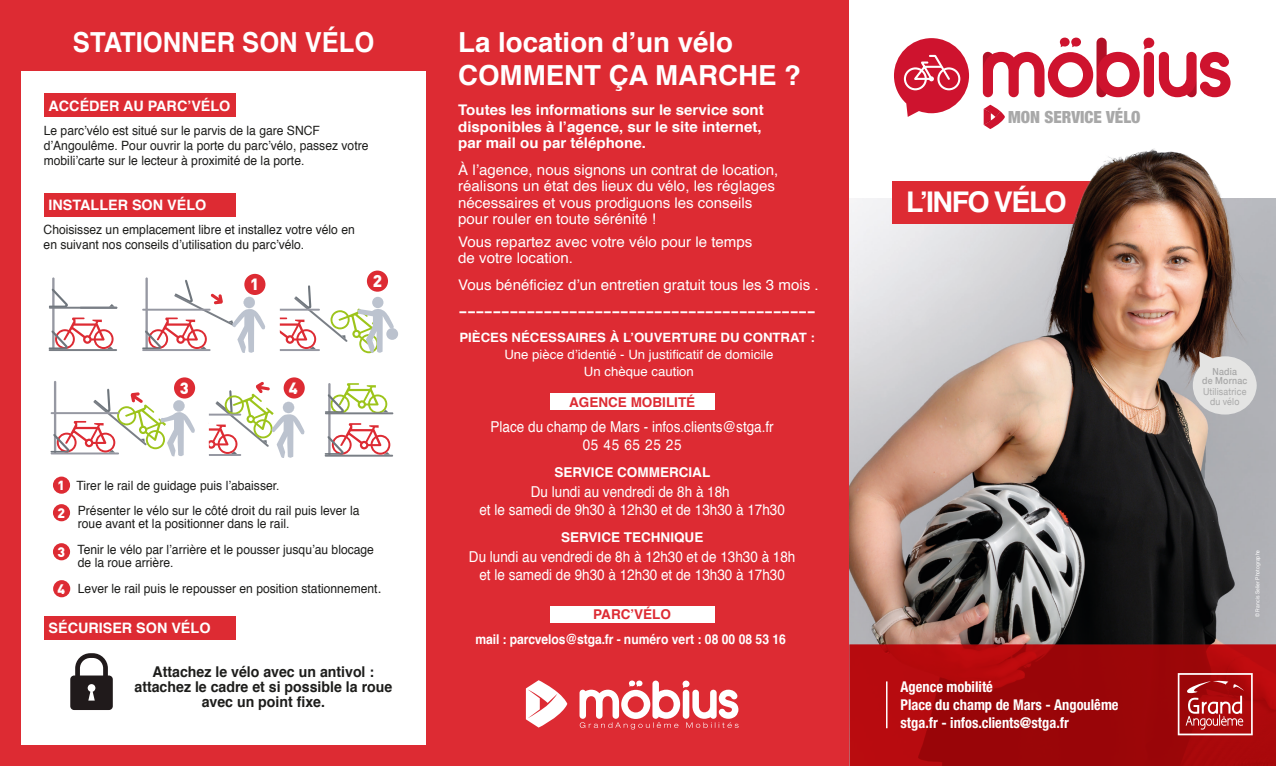
<style>
.page{position:relative;width:1276px;height:766px;background:#fff}
.page>*{position:absolute;margin:0;border:0;box-sizing:border-box;transform-origin:0 0}
.t1{font:700 28.5px "Helvetica";letter-spacing:-.05em;color:#fff}
.t2{font:700 27.6px/33.2px "Helvetica";color:#fff}
.t3{font:700 27.6px "Helvetica";color:#fff;scale:.92 1}
.t4{font:900 condensed 16.8px "Helvetica Neue";color:#a8a8a8}
.t5{font:900 16.8px "DIN";color:#fff}
.t6{font:900 16.05px "DIN";color:#fff}
.t7{font:15px/18px "Helvetica";color:#fff;text-align:center;scale:.9 1}
.t8{font:700 15px "Arial";color:#fff;scale:1.7 1}
.t9{font:700 14.85px/15px "Helvetica";color:#1d1d1b;text-align:center;scale:.95 1}
.t10{font:700 condensed 14.85px/17.9px "Helvetica Neue";color:#fff}
.t11{font:14.7px/16.5px "Helvetica";color:#fff}
.t12{font:700 14.7px/16.5px "Helvetica";color:#fff}
.t13{font:700 14.4px "Helvetica";color:#fff}
.t14{font:900 13.65px "DIN";color:#fff}
.t15{font:700 13.5px "Helvetica";color:#fff;scale:.9 1}
.t16{font:700 13.5px "Helvetica";color:#fff}
.t17{font:700 13.5px "Helvetica";color:#dd2b33}
.t18{font:900 13.05px "DIN";color:#fff}
.t19{font:12.75px/15px "Helvetica";color:#1d1d1b;scale:.95 1}
.t20{font:12.75px/17.2px "Helvetica";color:#fff;text-align:center}
.t21{font:700 12.75px "Helvetica";color:#fff}
.t22{font:9.75px/9.1px "Helvetica Neue";letter-spacing:.02em;color:#a8a8a8;text-align:center;scale:.9 1}
.t23{font:500 9.75px/9.8px "Helvetica Neue";letter-spacing:.025em;color:#a8a8a8;text-align:center;scale:.9 1}
.t24{font:5.55px "Helvetica Neue";letter-spacing:.025em;color:#fff;scale:.9 1}
.s1{font-size:14.4px}
</style>
<div class="page">
<div style="left:0;top:0;width:850px;height:765px;background:#dd2b33"></div>
<img style="left:849px;top:197px;width:427px;height:447px">
<div style="left:849px;top:0;width:427px;height:197px;background:#fff"></div>
<svg style="left:849px;top:644px;width:427px;height:121px;background:#a5080b"></svg>
<div style="left:892px;top:181px;width:231px;height:42px;background:#dd2b33"></div>
<svg style="left:1177px;top:673px;width:75px;height:62px;background:#b83b3d"></svg>
<img style="left:1047px;top:148px;width:196px;height:153px">
<hr style="left:886px;top:681px;width:1px;height:47px;background:#fff">
<svg style="left:1192px;top:351px;width:64px;height:63px;background:#d3d0ce"></svg>
<svg style="left:983px;top:105px;width:22px;height:24px"></svg>
<div style="left:1143px;top:52px;width:11px;height:45px;background:#ce132e;border-radius:5px"></div>
<div style="left:1143px;top:38px;width:11px;height:10px;background:#ce132e;border-radius:50%"></div>
<svg style="left:1158px;top:52px;width:72px;height:45px"></svg>
<svg style="left:983px;top:38px;width:168px;height:59px"></svg>
<svg style="left:894px;top:38px;width:75px;height:79px"></svg>
<div style="left:550px;top:606px;width:164px;height:16px;background:#fff"></div>
<div style="left:550px;top:393px;width:164px;height:17px;background:#fff"></div>
<svg style="left:526px;top:680px;width:41px;height:47px"></svg>
<svg style="left:579px;top:680px;width:159px;height:49px"></svg>
<div style="left:21px;top:72px;width:405px;height:672px;background:#fff"></div>
<div style="left:44px;top:615px;width:192px;height:24px;background:#dd2b33"></div>
<div style="left:44px;top:193px;width:192px;height:24px;background:#dd2b33"></div>
<div style="left:44px;top:94px;width:192px;height:23px;background:#dd2b33"></div>
<hr style="left:52px;top:277px;width:3px;height:72px;background:#9698a2">
<svg style="left:49px;top:288px;width:19px;height:18px"></svg>
<hr style="left:49px;top:306px;width:68px;height:2px;background:#7a7f86">
<hr style="left:49px;top:349px;width:68px;height:2px;background:#7a7f86">
<svg style="left:49px;top:317px;width:65px;height:32px"></svg>
<img style="left:80px;top:306px;width:37px;height:1px">
<hr style="left:54px;top:381px;width:2px;height:72px;background:#9698a2">
<svg style="left:50px;top:388px;width:145px;height:69px"></svg>
<hr style="left:328px;top:383px;width:2px;height:72px;background:#9698a2">
<svg style="left:325px;top:383px;width:63px;height:29px"></svg>
<hr style="left:325px;top:412px;width:68px;height:2px;background:#7a7f86">
<hr style="left:325px;top:454px;width:68px;height:2px;background:#7a7f86">
<svg style="left:325px;top:423px;width:65px;height:31px"></svg>
<hr style="left:145px;top:277px;width:3px;height:72px;background:#9698a2">
<svg style="left:142px;top:279px;width:124px;height:74px"></svg>
<svg style="left:280px;top:276px;width:118px;height:78px"></svg>
<svg style="left:209px;top:379px;width:96px;height:79px"></svg>
<div style="left:174px;top:377px;width:21px;height:21px;background:#dd2b33;border-radius:50%"></div>
<div style="left:284px;top:377px;width:21px;height:21px;background:#dd2b33;border-radius:50%"></div>
<div style="left:244px;top:274px;width:21px;height:21px;background:#dd2b33;border-radius:50%"></div>
<div style="left:367px;top:270px;width:21px;height:21px;background:#dd2b33;border-radius:50%"></div>
<div style="left:53px;top:476px;width:17px;height:17px;background:#dd2b33;border-radius:50%"></div>
<div style="left:53px;top:504px;width:17px;height:17px;background:#dd2b33;border-radius:50%"></div>
<div style="left:53px;top:543px;width:17px;height:17px;background:#dd2b33;border-radius:50%"></div>
<div style="left:53px;top:580px;width:17px;height:17px;background:#dd2b33;border-radius:50%"></div>
<svg style="left:70px;top:653px;width:43px;height:56px"></svg>
<h2 class="t3" style="left:73px;top:20px;width:329px">STATIONNER SON VÉLO</h2>
<p class="t13" style="left:49px;top:94px;width:183px">ACCÉDER AU PARC’VÉLO</p>
<p class="t19" style="left:44px;top:123px;width:343px">Le parc’vélo est situé sur le parvis de la gare SNCF d’Angoulême. Pour ouvrir la porte du parc’vélo, passez votre mobili’carte sur le lecteur à proximité de la porte.</p>
<p class="t13" style="left:49px;top:193px;width:159px">INSTALLER SON VÉLO</p>
<p class="t19" style="left:44px;top:223px;width:329px">Choisissez un emplacement libre et installez votre vélo en en suivant nos conseils d’utilisation du parc’vélo.</p>
<p class="t6" style="left:250px;top:273px;width:10px">1</p>
<h3 class="t5" style="left:373px;top:270px;width:11px">2</h3>
<p class="t6" style="left:180px;top:377px;width:10px">3</p>
<p class="t6" style="left:289px;top:377px;width:10px">4</p>
<p class="t18" style="left:57px;top:476px;width:9px">1</p>
<p class="t14" style="left:57px;top:503px;width:9px">2</p>
<p class="t14" style="left:57px;top:542px;width:9px">3</p>
<p class="t14" style="left:58px;top:579px;width:9px">4</p>
<p class="t19" style="left:77px;top:472px;width:299px;line-height:25.8px">Tirer le rail de guidage puis l’abaisser.<br>Présenter le vélo sur le côté droit du rail puis lever la</p>
<p class="t19" style="left:78px;top:511px;width:313px;line-height:25.8px">roue avant et la positionner dans le rail.<br>Tenir le vélo par l’arrière et le pousser jusqu’au blocage</p>
<p class="t19" style="left:78px;top:550px;width:321px;line-height:25.8px">de la roue arrière.<br>Lever le rail puis le repousser en position stationnement<span class="s1">.</span></p>
<p class="t13" style="left:49px;top:616px;width:163px">SÉCURISER SON VÉLO</p>
<p class="t9" style="left:134px;top:664px;width:273px">Attachez le vélo avec un antivol : attachez le cadre et si possible la roue avec un point fixe.</p>
<h2 class="t2" style="left:458px;top:26px;width:344px">La location d’un vélo<br>COMMENT ÇA MARCHE ?</h2>
<p class="t12" style="left:458px;top:102px;width:307px">Toutes les informations sur le service sont disponibles à l’agence, sur le site internet, par mail ou par téléphone.</p>
<p class="t11" style="left:458px;top:162px;width:322px">À l’agence, nous signons un contrat de location, réalisons un état des lieux du vélo, les réglages nécessaires et vous prodiguons les conseils pour rouler en toute sérénité !</p>
<p class="t11" style="left:458px;top:233px;width:296px">Vous repartez avec votre vélo pour le temps de votre location.</p>
<p class="t11" style="left:458px;top:276px;width:362px">Vous bénéficiez d’un entretien gratuit tous les 3 mois .</p>
<p class="t8" style="left:458px;top:301px;width:211px">------------------------------------------</p>
<p class="t21" style="left:459px;top:327px;width:357px">PIÈCES NÉCESSAIRES À L’OUVERTURE DU CONTRAT :</p>
<p class="t20" style="left:504px;top:346px;width:271px">Une pièce d’identié - Un justificatif de domicile<br>Un chèque caution</p>
<p class="t17" style="left:569px;top:391px;width:128px">AGENCE MOBILITÉ</p>
<p class="t7" style="left:490px;top:418px;width:316px">Place du champ de Mars - infos.clients@stga.fr<br>05 45 65 25 25</p>
<p class="t16" style="left:554px;top:461px;width:157px">SERVICE COMMERCIAL</p>
<p class="t7" style="left:479px;top:483px;width:341px">Du lundi au vendredi de 8h à 18h<br>et le samedi de 9h30 à 12h30 et de 13h30 à 17h30</p>
<p class="t16" style="left:561px;top:526px;width:144px">SERVICE TECHNIQUE</p>
<p class="t7" style="left:469px;top:548px;width:364px">Du lundi au vendredi de 8h à 12h30 et de 13h30 à 18h et le samedi de 9h30 à 12h30 et de 13h30 à 17h30</p>
<p class="t17" style="left:593px;top:603px;width:79px">PARC’VÉLO</p>
<p class="t15" style="left:475px;top:628px;width:346px">mail : parcvelos@stga.fr - numéro vert : 08 00 08 53 16</p>
<h3 class="t4" style="left:1008px;top:107px;width:134px">MON SERVICE VÉLO</h3>
<h1 class="t1" style="left:906px;top:179px;width:162px">L’INFO VÉLO</h1>
<p class="t10" style="left:900px;top:677px;width:220px">Agence mobilité<br>Place du champ de Mars - Angoulême stga.fr - infos.clients@stga.fr</p>
<p class="t23" style="left:1202px;top:365px;width:52px">Nadia<br>de Mornac</p>
<p class="t22" style="left:1203px;top:388px;width:50px">Utilisatrice du vélo</p>
<p class="t24" style="left:1253px;top:616px;width:75px;rotate:-90deg">©Francis Selier Photographe</p>
</div>
